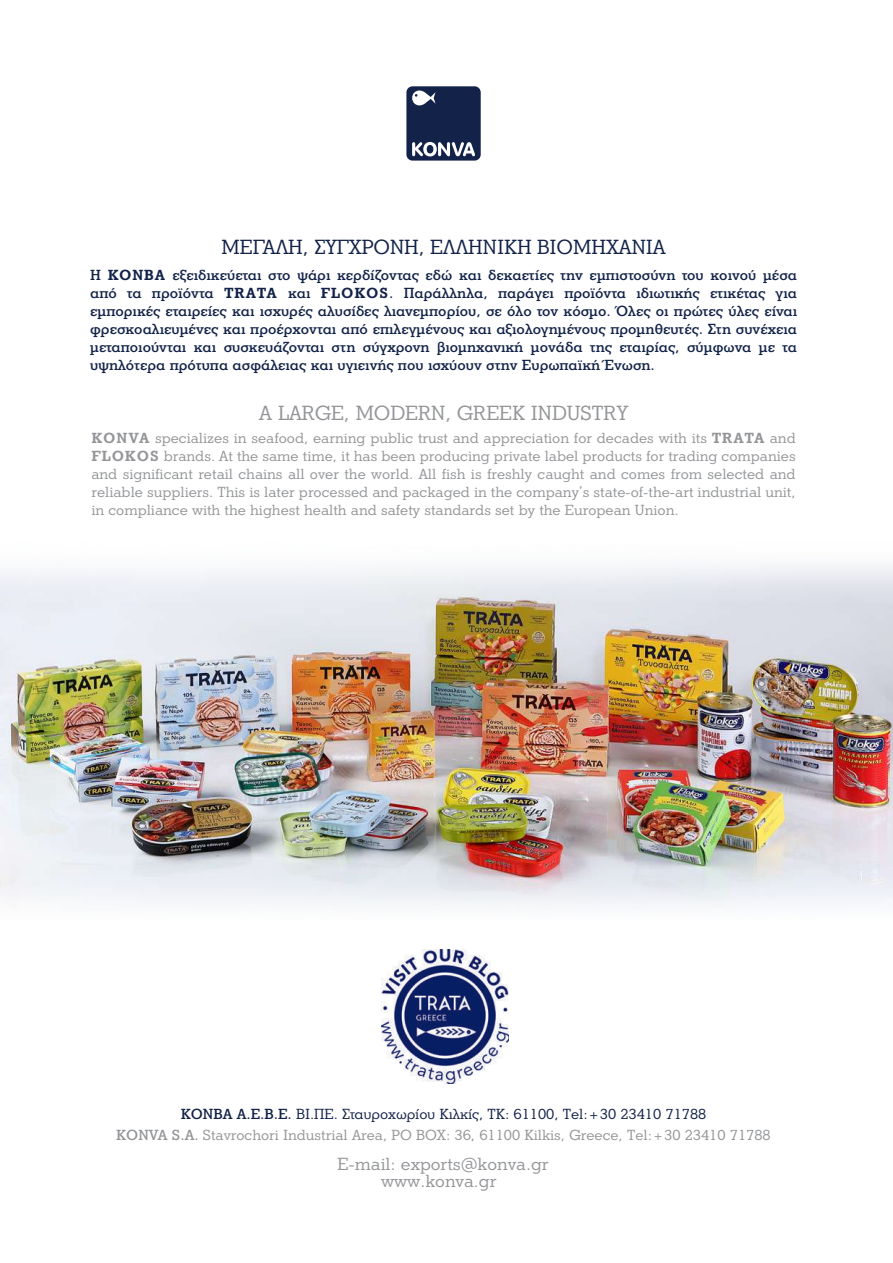
<style>
.page{position:relative;width:893px;height:1263px;background:#fff}
.page>*{position:absolute;margin:0;border:0;box-sizing:border-box;transform-origin:0 0}
.t1{font:21px "PF Litho Text";color:#122248}
.t2{font:21px "PF Litho Text";color:#939598}
.t3{font:18px "PF Litho Text";color:#939598}
.t4{font:15px/18px "PF Litho Text";color:#939598;text-align:justify}
.t5{font:500 15px/18px "PF Litho Text";color:#122248;text-align:justify}
.t6{font:15px "PF Litho Text";color:#122248}
.s1{font-weight:700}
.s2{font-weight:500}
</style>
<div class="page">
<img style="left:0;top:565px;width:893px;height:343px">
<img style="left:381px;top:949px;width:128px;height:135px">
<div style="left:406px;top:86px;width:75px;height:75px;background:#122248;border-radius:6px"></div>
<svg style="left:412px;top:90px;width:24px;height:16px"></svg>
<svg style="left:412px;top:142px;width:63px;height:14px"></svg>
<h1 class="t1" style="left:222px;top:234px;width:445px">ΜΕΓΑΛΗ, ΣΥΓΧΡΟΝΗ, ΕΛΛΗΝΙΚΗ ΒΙΟΜΗΧΑΝΙΑ</h1>
<p class="t5" style="left:90px;top:266px;width:708px">Η <span class="s1">ΚΟΝΒA</span> εξειδικεύεται στο ψάρι κερδίζοντας εδώ και δεκαετίες την εμπιστοσύνη του κοινού μέσα από τα προϊόντα <span class="s1">TRATA</span> και <span class="s1">FLOKOS</span>. Παράλληλα, παράγει προïόντα ιδιωτικής ετικέτας για εμπορικές εταιρείες και ισχυρές αλυσίδες λιανεμπορίου, σε όλο τον κόσμο. Όλες οι πρώτες ύλες είναι φρεσκοαλιευμένες και προέρχονται από επιλεγμένους και αξιολογημένους προμηθευτές. Στη συνέχεια μεταποιούνται και συσκευάζονται στη σύγχρονη βιομηχανική μονάδα της εταιρίας, σύμφωνα με τα υψηλότερα πρότυπα ασφάλειας και υγιεινής που ισχύουν στην Ευρωπαϊκή Ένωση.</p>
<h1 class="t2" style="left:259px;top:400px;width:371px">A LARGE, MODERN, GREEK INDUSTRY</h1>
<p class="t4" style="left:91px;top:429px;width:706px"><span class="s1">KONVA</span> specializes in seafood, earning public trust and appreciation for decades with its <span class="s1">TRATA</span> and <span class="s1">FLOKOS</span> brands. At the same time, it has been producing private label products for trading companies and significant retail chains all over the world. All fish is freshly caught and comes from selected and reliable suppliers. This is later processed and packaged in the company’s state-of-the-art industrial unit, in compliance with the highest health and safety standards set by the European Union.</p>
<p class="t6" style="left:181px;top:1104px;width:527px"><span class="s2">KONΒA A.E.B.E.</span> ΒΙ.ΠΕ. Σταυροχωρίου Κιλκίς, TK: 61100, Τel:+30 23410 71788</p>
<p class="t4" style="left:116px;top:1126px;width:656px"><span class="s2">KONVA S.A.</span> Stavrochori Industrial Area, PO BOX: 36, 61100 Kilkis, Greece, Τel:+30 23410 71788</p>
<p class="t3" style="left:381px;top:1170px;width:117px">www.konva.gr</p>
<p class="t3" style="left:338px;top:1153px;width:213px">E-mail: exports@konva.gr</p>
</div>
